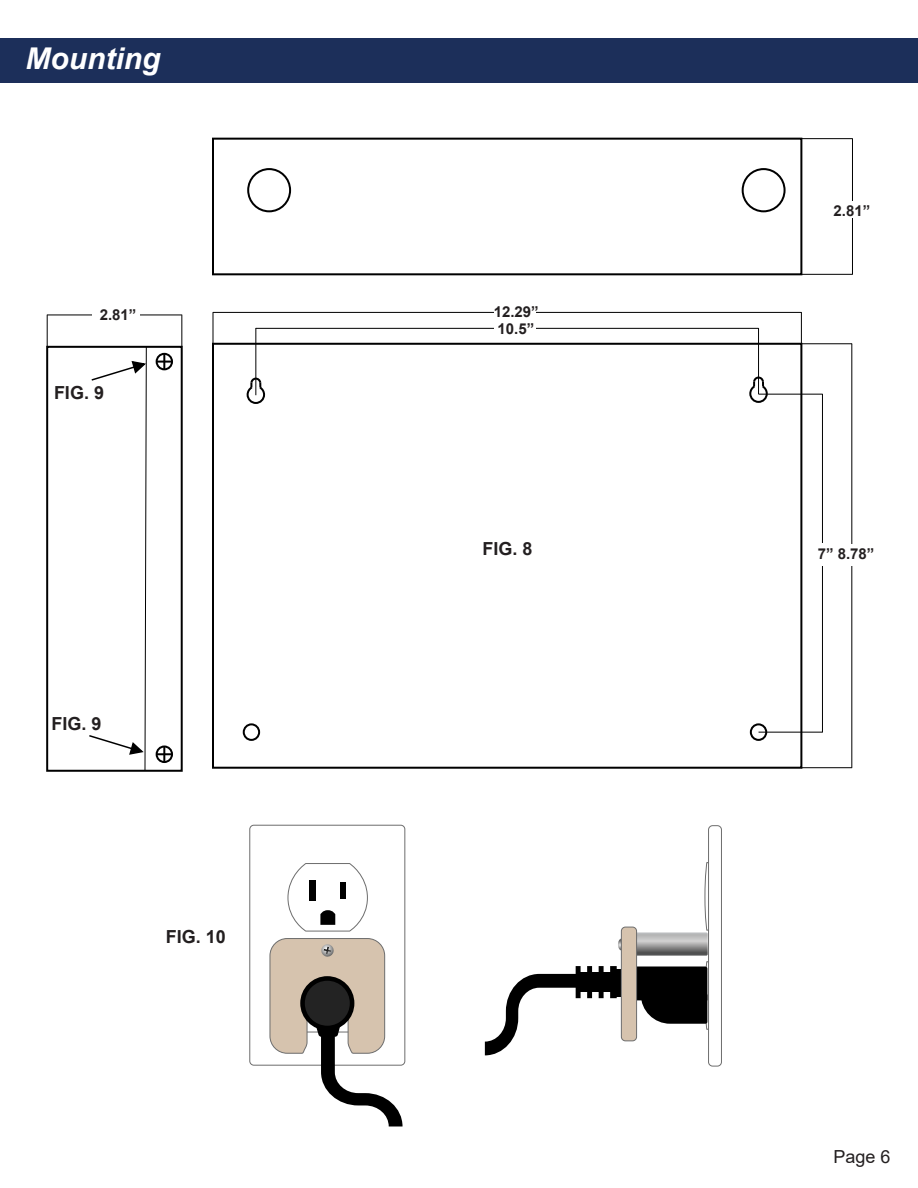
<style>
.page{position:relative;width:918px;height:1188px;background:#fff}
.page>*{position:absolute;margin:0;border:0;box-sizing:border-box;transform-origin:0 0}
.t1{font:italic 700 30px "Arial";color:#fff}
.t2{font:700 18px "Arial";color:#231f20}
.t3{font:18px "Arial";color:#231f20}
.t4{font:700 15px "Arial";color:#231f20}
.t5{font:13.35px "Myriad Pro";color:#000}
</style>
<div class="page">
<div style="left:212px;top:343px;width:590px;height:426px;border:2px solid #000"></div>
<div style="left:212px;top:138px;width:590px;height:137px;border:2px solid #000"></div>
<div style="left:46px;top:346px;width:137px;height:426px;border:2px solid #000"></div>
<hr style="left:256px;top:328px;width:503px;height:1px;background:#000">
<svg style="left:246px;top:377px;width:20px;height:27px"></svg>
<svg style="left:749px;top:376px;width:20px;height:27px"></svg>
<hr style="left:256px;top:328px;width:1px;height:67px;background:#000">
<hr style="left:758px;top:328px;width:1px;height:66px;background:#000">
<svg style="left:751px;top:724px;width:15px;height:16px"></svg>
<div style="left:750px;top:723px;width:17px;height:18px;border:2px solid #000;border-radius:50%"></div>
<hr style="left:822px;top:394px;width:1px;height:338px;background:#000">
<div style="left:243px;top:723px;width:17px;height:18px;border:2px solid #000;border-radius:50%"></div>
<hr style="left:759px;top:394px;width:63px;height:1px;background:#000">
<hr style="left:759px;top:732px;width:63px;height:1px;background:#000">
<hr style="left:801px;top:343px;width:51px;height:1px;background:#000">
<hr style="left:801px;top:767px;width:51px;height:1px;background:#000">
<hr style="left:851px;top:344px;width:1px;height:424px;background:#000">
<hr style="left:801px;top:312px;width:1px;height:32px;background:#000">
<hr style="left:213px;top:312px;width:1px;height:32px;background:#000">
<hr style="left:213px;top:312px;width:588px;height:1px;background:#000">
<hr style="left:801px;top:138px;width:51px;height:1px;background:#000">
<hr style="left:801px;top:274px;width:51px;height:1px;background:#000">
<hr style="left:852px;top:138px;width:1px;height:137px;background:#000">
<hr style="left:182px;top:315px;width:1px;height:31px;background:#000">
<hr style="left:47px;top:315px;width:1px;height:31px;background:#000">
<hr style="left:47px;top:315px;width:135px;height:1px;background:#000">
<div style="left:842px;top:202px;width:25px;height:16px;background:#fff"></div>
<div style="left:805px;top:543px;width:30px;height:20px;background:#fff"></div>
<div style="left:247px;top:168px;width:44px;height:44px;border:2px solid #000;border-radius:50%"></div>
<div style="left:742px;top:168px;width:44px;height:44px;border:2px solid #000;border-radius:50%"></div>
<div style="left:156px;top:353px;width:17px;height:17px;border:2px solid #000;border-radius:50%"></div>
<div style="left:156px;top:746px;width:17px;height:17px;border:2px solid #000;border-radius:50%"></div>
<svg style="left:157px;top:354px;width:15px;height:15px"></svg>
<svg style="left:157px;top:747px;width:15px;height:15px"></svg>
<svg style="left:87px;top:346px;width:60px;height:425px"></svg>
<div style="left:249px;top:825px;width:156px;height:241px;border:1px solid #6d6d6d;border-radius:4px"></div>
<div style="left:708px;top:825px;width:14px;height:242px;border:1px solid #6d6d6d;border-radius:4px"></div>
<svg style="left:485px;top:966px;width:132px;height:89px"></svg>
<svg style="left:637px;top:962px;width:73px;height:68px"></svg>
<div style="left:616px;top:969px;width:5px;height:27px;background:#000"></div>
<svg style="left:618px;top:863px;width:92px;height:93px"></svg>
<div style="left:621px;top:927px;width:16px;height:114px;background:#d6c3ae;border-radius:4px"></div>
<div style="left:621px;top:927px;width:16px;height:114px;border:1px solid #6d6d6d;border-radius:4px"></div>
<svg style="left:269px;top:864px;width:134px;height:262px"></svg>
<div style="left:305px;top:981px;width:45px;height:45px;background:#232323;border-radius:50%"></div>
<div style="left:0;top:38px;width:918px;height:44px;background:#1c2f5a"></div>
<div style="left:92px;top:304px;width:48px;height:22px;background:#fff"></div>
<div style="left:494px;top:301px;width:42px;height:37px;background:#fff"></div>
<div style="left:803px;top:544px;width:41px;height:22px;background:#fff"></div>
<div style="left:824px;top:544px;width:53px;height:22px;background:#fff"></div>
<p class="t1" style="left:26px;top:39px;width:136px">Mounting</p>
<p class="t4" style="left:494px;top:301px;width:47px">12.29”</p>
<p class="t4" style="left:498px;top:318px;width:38px">10.5”</p>
<p class="t5" style="left:106px;top:306px;width:29px">2.81”</p>
<p class="t5" style="left:497px;top:304px;width:36px">12.29”</p>
<p class="t4" style="left:100px;top:305px;width:38px">2.81”</p>
<p class="t5" style="left:496px;top:319px;width:36px">10.50”</p>
<p class="t2" style="left:54px;top:380px;width:52px">FIG. 9</p>
<p class="t2" style="left:52px;top:711px;width:52px">FIG. 9</p>
<p class="t2" style="left:166px;top:923px;width:62px">FIG. 10</p>
<p class="t2" style="left:482px;top:536px;width:52px">FIG. 8</p>
<p class="t4" style="left:834px;top:200px;width:38px">2.81”</p>
<p class="t5" style="left:839px;top:202px;width:29px">2.81”</p>
<p class="t5" style="left:809px;top:545px;width:59px">7.00”8.78”</p>
<p class="t4" style="left:818px;top:543px;width:58px">7” 8.78”</p>
<p class="t3" style="left:833px;top:1144px;width:59px">Page 6</p>
</div>
